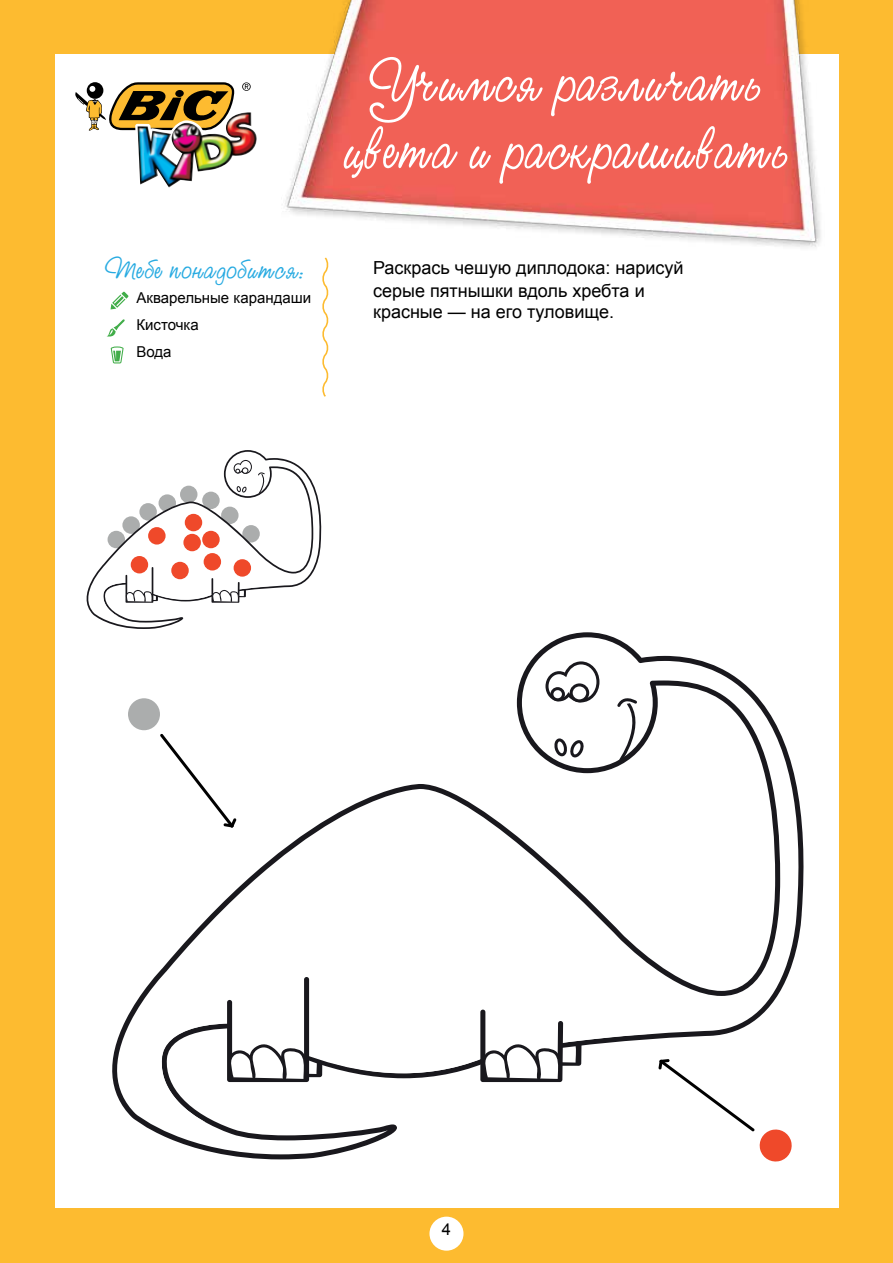
<style>
.page{position:relative;width:893px;height:1263px;background:#fdbb30}
.page>*{position:absolute;margin:0;border:0;box-sizing:border-box;transform-origin:0 0}
.t1{font:60px/67.5px "Studio Script C";letter-spacing:-.02em;color:#fff;text-align:center}
.t2{font:28.5px "Studio Script C";color:#27aae1}
.t3{font:18px/22px "Arial";color:#000}
.t4{font:16.5px "Arial";color:#000}
.t5{font:15px/27px "Arial";color:#000}
</style>
<div class="page">
<div style="left:55px;top:55px;width:783px;height:1153px;background:#fff"></div>
<div style="left:429px;top:1216px;width:34px;height:35px;background:#fff;border-radius:50%"></div>
<img style="left:282px;top:0;width:543px;height:247px">
<svg style="left:75px;top:82px;width:176px;height:53px"></svg>
<img style="left:138px;top:112px;width:119px;height:76px">
<svg style="left:322px;top:257px;width:7px;height:140px"></svg>
<svg style="left:112px;top:632px;width:692px;height:527px"></svg>
<svg style="left:554px;top:738px;width:30px;height:19px"></svg>
<svg style="left:131px;top:976px;width:521px;height:147px"></svg>
<svg style="left:227px;top:977px;width:96px;height:105px"></svg>
<svg style="left:480px;top:993px;width:102px;height:89px"></svg>
<svg style="left:545px;top:661px;width:54px;height:41px"></svg>
<svg style="left:617px;top:695px;width:32px;height:69px"></svg>
<svg style="left:86px;top:450px;width:236px;height:179px"></svg>
<div style="left:185px;top:514px;width:17px;height:17px;background:#ef492a;border-radius:50%"></div>
<div style="left:202px;top:531px;width:18px;height:17px;background:#ef492a;border-radius:50%"></div>
<div style="left:183px;top:534px;width:18px;height:17px;background:#ef492a;border-radius:50%"></div>
<div style="left:148px;top:527px;width:18px;height:17px;background:#ef492a;border-radius:50%"></div>
<div style="left:171px;top:562px;width:18px;height:17px;background:#ef492a;border-radius:50%"></div>
<div style="left:234px;top:559px;width:17px;height:18px;background:#ef492a;border-radius:50%"></div>
<div style="left:128px;top:698px;width:32px;height:32px;background:#abadad;border-radius:50%"></div>
<div style="left:204px;top:553px;width:17px;height:17px;background:#ef492a;border-radius:50%"></div>
<div style="left:131px;top:556px;width:17px;height:17px;background:#ef492a;border-radius:50%"></div>
<svg style="left:160px;top:734px;width:76px;height:94px"></svg>
<svg style="left:658px;top:1059px;width:135px;height:103px"></svg>
<svg style="left:107px;top:319px;width:18px;height:18px"></svg>
<svg style="left:111px;top:292px;width:18px;height:17px"></svg>
<svg style="left:111px;top:346px;width:13px;height:17px"></svg>
<h1 class="t1" style="left:341px;top:49px;width:449px">Учимся различать цвета и раскрашивать</h1>
<h2 class="t2" style="left:105px;top:251px;width:203px">Тебе понадобится:</h2>
<p class="t3" style="left:373px;top:257px;width:312px">Раскрась чешую диплодока: нарисуй серые пятнышки вдоль хребта и красные — на его туловище.</p>
<p class="t5" style="left:136px;top:284px;width:176px">Акварельные карандаши<br>Кисточка<br>Вода</p>
<p class="t4" style="left:442px;top:1218px;width:11px">4</p>
</div>
